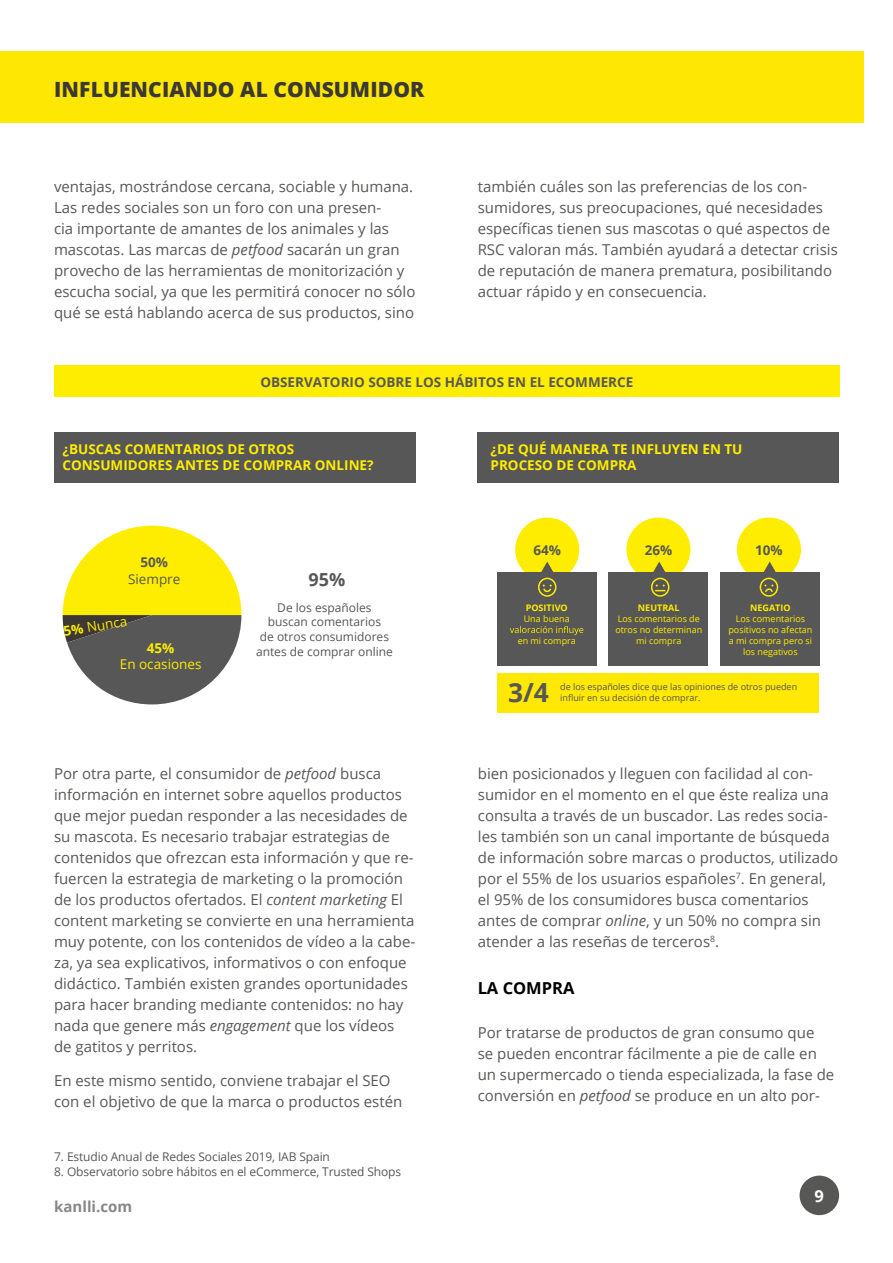
<style>
.page{position:relative;width:893px;height:1263px;background:#fff}
.page>*{position:absolute;margin:0;border:0;box-sizing:border-box;transform-origin:0 0}
.t1{font:700 26.4px "Open Sans";color:#575757}
.t2{font:800 21px "Open Sans";letter-spacing:.005em;color:#3c3834}
.t3{font:700 18px "Open Sans";color:#575757}
.t4{font:700 16.5px "Open Sans";color:#000}
.t5{font:700 16.5px "Open Sans";color:#fff}
.t6{font:15px/21px "Open Sans";color:#575756}
.t7{font:700 15px "Open Sans";color:#878787}
.t8{font:700 13.5px/16.5px "Open Sans";color:#ffed00}
.t9{font:700 13.5px "Open Sans";color:#575756}
.t10{font:13.5px "Open Sans";color:#ffed00}
.t11{font:700 13.5px "Open Sans";color:#575757}
.t12{font:13.5px "Open Sans";color:#575757}
.t13{font:12px/14.9px "Open Sans";letter-spacing:-.01em;color:#575756;text-align:center}
.t14{font:9px/10.8px "Open Sans";color:#ffed00;text-align:center}
.t15{font:9px/10.8px "Open Sans";color:#575756}
.t16{font:700 9px "Open Sans";color:#ffed00}
.s1{font-style:italic}
.s2{font-weight:700}
</style>
<div class="page">
<div style="left:800px;top:1175px;width:39px;height:40px;background:#575756;border-radius:50%"></div>
<div style="left:0;top:51px;width:863px;height:71px;background:#fee803"></div>
<div style="left:54px;top:365px;width:785px;height:32px;background:#ffed00"></div>
<div style="left:54px;top:432px;width:362px;height:50px;background:#575757"></div>
<div style="left:478px;top:432px;width:361px;height:50px;background:#575757"></div>
<svg style="left:63px;top:526px;width:178px;height:178px"></svg>
<div style="left:498px;top:673px;width:321px;height:39px;background:#ffe803"></div>
<div style="left:515px;top:517px;width:64px;height:65px;background:#ffed00;border-radius:50%"></div>
<div style="left:626px;top:517px;width:64px;height:65px;background:#ffed00;border-radius:50%"></div>
<div style="left:737px;top:517px;width:64px;height:65px;background:#ffed00;border-radius:50%"></div>
<div style="left:498px;top:572px;width:99px;height:93px;background:#575757"></div>
<div style="left:609px;top:572px;width:99px;height:93px;background:#575757"></div>
<div style="left:720px;top:572px;width:99px;height:93px;background:#575757"></div>
<svg style="left:541px;top:562px;width:12px;height:16px"></svg>
<svg style="left:510px;top:626px;width:73px;height:9px"></svg>
<svg style="left:651px;top:562px;width:19px;height:35px"></svg>
<div style="left:538px;top:578px;width:18px;height:19px;border:2px solid #ffed00;border-radius:50%"></div>
<svg style="left:759px;top:562px;width:20px;height:35px"></svg>
<svg style="left:542px;top:584px;width:10px;height:9px"></svg>
<h2 class="t2" style="left:54px;top:73px;width:372px">INFLUENCIANDO AL CONSUMIDOR</h2>
<p class="t6" style="left:54px;top:176px;width:363px">ventajas, mostrándose cercana, sociable y humana.<br>Las redes sociales son un foro con una presen-<br>cia importante de amantes de los animales y las mascotas. Las marcas de <span class="s1">petfood</span> sacarán un gran provecho de las herramientas de monitorización y escucha social, ya que les permitirá conocer no sólo qué se está hablando acerca de sus productos, sino</p>
<p class="t6" style="left:478px;top:176px;width:362px">también cuáles son las preferencias de los con&shy;sumidores, sus preocupaciones, qué necesidades específicas tienen sus mascotas o qué aspectos de RSC valoran más. También ayudará a detectar crisis de reputación de manera prematura, posibilitando actuar rápido y en consecuencia.</p>
<p class="t9" style="left:260px;top:372px;width:375px">OBSERVATORIO SOBRE LOS HÁBITOS EN EL ECOMMERCE</p>
<p class="t8" style="left:63px;top:440px;width:312px">¿BUSCAS COMENTARIOS DE OTROS<br>CONSUMIDORES ANTES DE COMPRAR ONLINE?</p>
<p class="t8" style="left:491px;top:440px;width:253px">¿DE QUÉ MANERA TE INFLUYEN EN TU<br>PROCESO DE COMPRA</p>
<p class="t11" style="left:140px;top:553px;width:29px">50%</p>
<p class="t12" style="left:128px;top:569px;width:54px">Siempre</p>
<p class="t3" style="left:309px;top:567px;width:38px">95%</p>
<p class="t10" style="left:62px;top:622px;width:66px;rotate:-10deg"><span class="s2">5%</span> Nunca</p>
<p class="t8" style="left:147px;top:639px;width:29px">45%</p>
<p class="t10" style="left:120px;top:655px;width:83px">En ocasiones</p>
<p class="t13" style="left:256px;top:599px;width:138px">De los españoles buscan comentarios<br>de otros consumidores antes de comprar online</p>
<p class="t6" style="left:54px;top:763px;width:363px">Por otra parte, el consumidor de <span class="s1">petfood</span> busca información en internet sobre aquellos productos que mejor puedan responder a las necesidades de su mascota. Es necesario trabajar estrategias de contenidos que ofrezcan esta información y que re&shy;fuercen la estrategia de marketing o la promoción de los productos ofertados. El <span class="s1">content marketing</span> El content marketing se convierte en una herramienta muy potente, con los contenidos de vídeo a la cabe&shy;za, ya sea explicativos, informativos o con enfoque didáctico. También existen grandes oportunidades para hacer branding mediante contenidos: no hay nada que genere más <span class="s1">engagement</span> que los vídeos de gatitos y perritos.</p>
<p class="t6" style="left:54px;top:1069px;width:350px">En este mismo sentido, conviene trabajar el SEO con el objetivo de que la marca o productos estén</p>
<p class="t13" style="left:54px;top:1149px;width:277px">7. Estudio Anual de Redes Sociales 2019, IAB Spain</p>
<p class="t13" style="left:54px;top:1163px;width:348px">8. Observatorio sobre hábitos en el eCommerce, Trusted Shops</p>
<p class="t7" style="left:54px;top:1196px;width:79px">kanlli.com</p>
<p class="t11" style="left:533px;top:540px;width:29px">64%</p>
<p class="t11" style="left:645px;top:540px;width:29px">26%</p>
<p class="t11" style="left:755px;top:540px;width:29px">10%</p>
<p class="t16" style="left:526px;top:602px;width:43px">POSITIVO</p>
<p class="t14" style="left:524px;top:613px;width:48px">Una buena</p>
<p class="t14" style="left:518px;top:635px;width:60px">en mi compra</p>
<p class="t16" style="left:638px;top:602px;width:43px">NEUTRAL</p>
<p class="t14" style="left:615px;top:613px;width:88px">Los comentarios de otros no determinan mi compra</p>
<p class="t16" style="left:750px;top:602px;width:42px">NEGATIO</p>
<p class="t14" style="left:728px;top:613px;width:85px">Los comentarios positivos no afectan a mi compra pero si los negativos</p>
<h1 class="t1" style="left:508px;top:674px;width:42px">3/4</h1>
<p class="t15" style="left:560px;top:681px;width:238px">de los españoles dice que las opiniones de otros pueden influir en su decisión de comprar.</p>
<p class="t6" style="left:478px;top:763px;width:362px">bien posicionados y lleguen con facilidad al con&shy;sumidor en el momento en el que éste realiza una consulta a través de un buscador. Las redes socia&shy;les también son un canal importante de búsqueda de información sobre marcas o productos, utilizado por el 55% de los usuarios españoles<sup>7</sup>. En general, el 95% de los consumidores busca comentarios antes de comprar <span class="s1">online</span>, y un 50% no compra sin atender a las reseñas de terceros<sup>8</sup>.</p>
<p class="t4" style="left:478px;top:976px;width:98px">LA COMPRA</p>
<p class="t6" style="left:478px;top:1022px;width:358px">Por tratarse de productos de gran consumo que<br>se pueden encontrar fácilmente a pie de calle en un supermercado o tienda especializada, la fase de conversión en <span class="s1">petfood</span> se produce en un alto por-</p>
<p class="t5" style="left:814px;top:1184px;width:11px">9</p>
</div>
